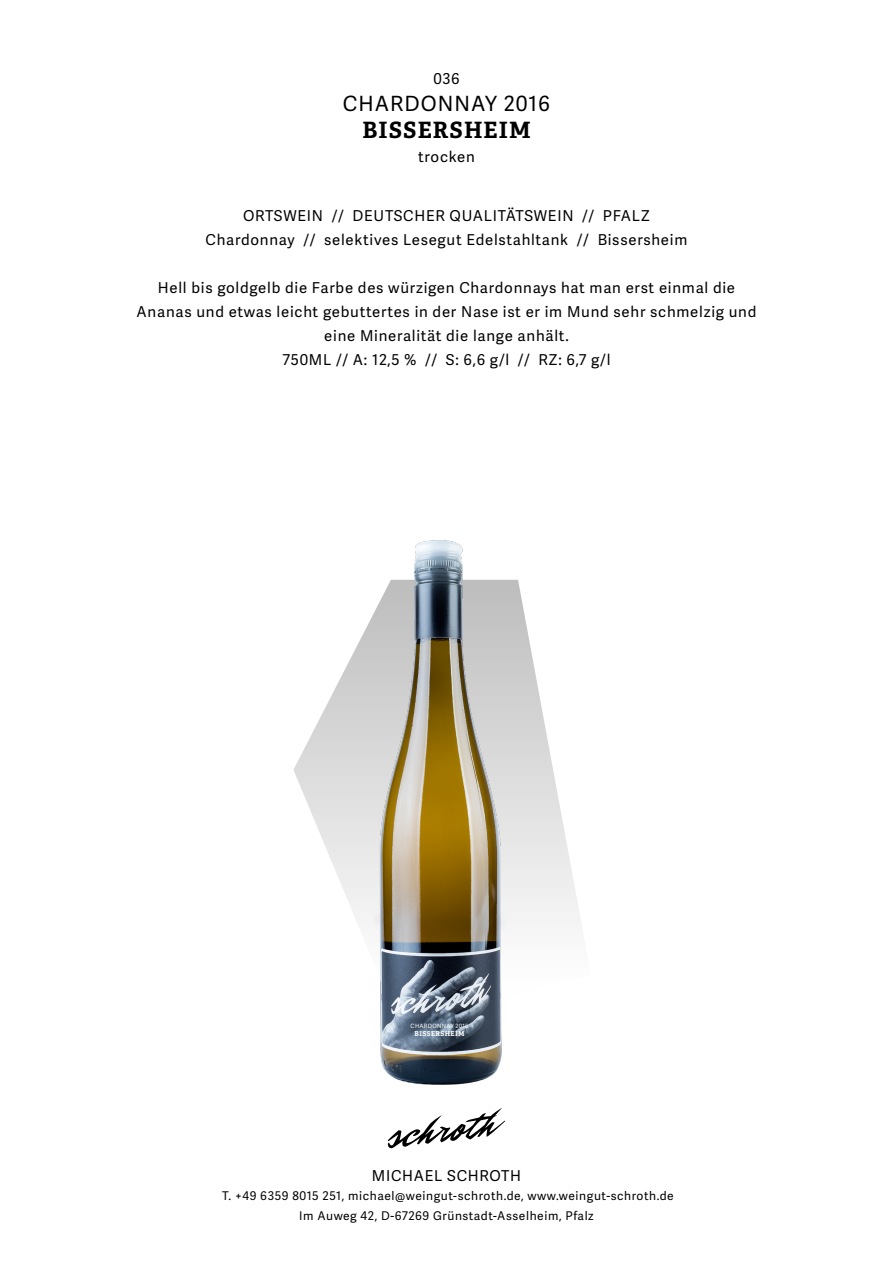
<style>
.page{position:relative;width:893px;height:1263px;background:#fff}
.page>*{position:absolute;margin:0;border:0;box-sizing:border-box;transform-origin:0 0}
.t1{font:700 22.5px "Adelle PE";letter-spacing:.05em;color:#000}
.t2{font:21px "Adelle Sans";letter-spacing:.05em;color:#000}
.t3{font:15px/24px "Adelle Sans";letter-spacing:.05em;color:#000;text-align:center}
.t4{font:12px/19.5px "Adelle Sans";letter-spacing:.05em;color:#000;text-align:center}
.t5{font:700 6.75px "Adelle PE";letter-spacing:.05em;color:#fff}
.t6{font:5.85px "Adelle Sans";letter-spacing:.05em;color:#fff}
</style>
<div class="page">
<svg style="left:293px;top:662px;width:288px;height:262px"></svg>
<img style="left:349px;top:540px;width:184px;height:545px">
<svg style="left:388px;top:1108px;width:117px;height:40px"></svg>
<p class="t3" style="left:433px;top:66px;width:28px">036</p>
<h2 class="t2" style="left:343px;top:88px;width:209px">CHARDONNAY 2016</h2>
<h1 class="t1" style="left:362px;top:114px;width:170px">BISSERSHEIM</h1>
<p class="t3" style="left:418px;top:144px;width:58px">trocken</p>
<p class="t3" style="left:206px;top:204px;width:483px">ORTSWEIN // DEUTSCHER QUALITÄTSWEIN // PFALZ<br>Chardonnay // selektives Lesegut Edelstahltank // Bissersheim</p>
<p class="t3" style="left:137px;top:276px;width:621px">Hell bis goldgelb die Farbe des würzigen Chardonnays hat man erst einmal die Ananas und etwas leicht gebuttertes in der Nase ist er im Mund sehr schmelzig und eine Mineralität die lange anhält.<br>750ML // A: 12,5 % // S: 6,6 g/l // RZ: 6,7 g/l</p>
<p class="t6" style="left:411px;top:1021px;width:59px">CHARDONNAY 2016</p>
<p class="t5" style="left:414px;top:1029px;width:52px">BISSERSHEIM</p>
<p class="t3" style="left:372px;top:1163px;width:151px">MICHAEL SCHROTH</p>
<p class="t4" style="left:222px;top:1186px;width:453px">T. +49 6359 8015 251, michael@weingut-schroth.de, www.weingut-schroth.de<br>Im Auweg 42, D-67269 Grünstadt-Asselheim, Pfalz</p>
</div>
